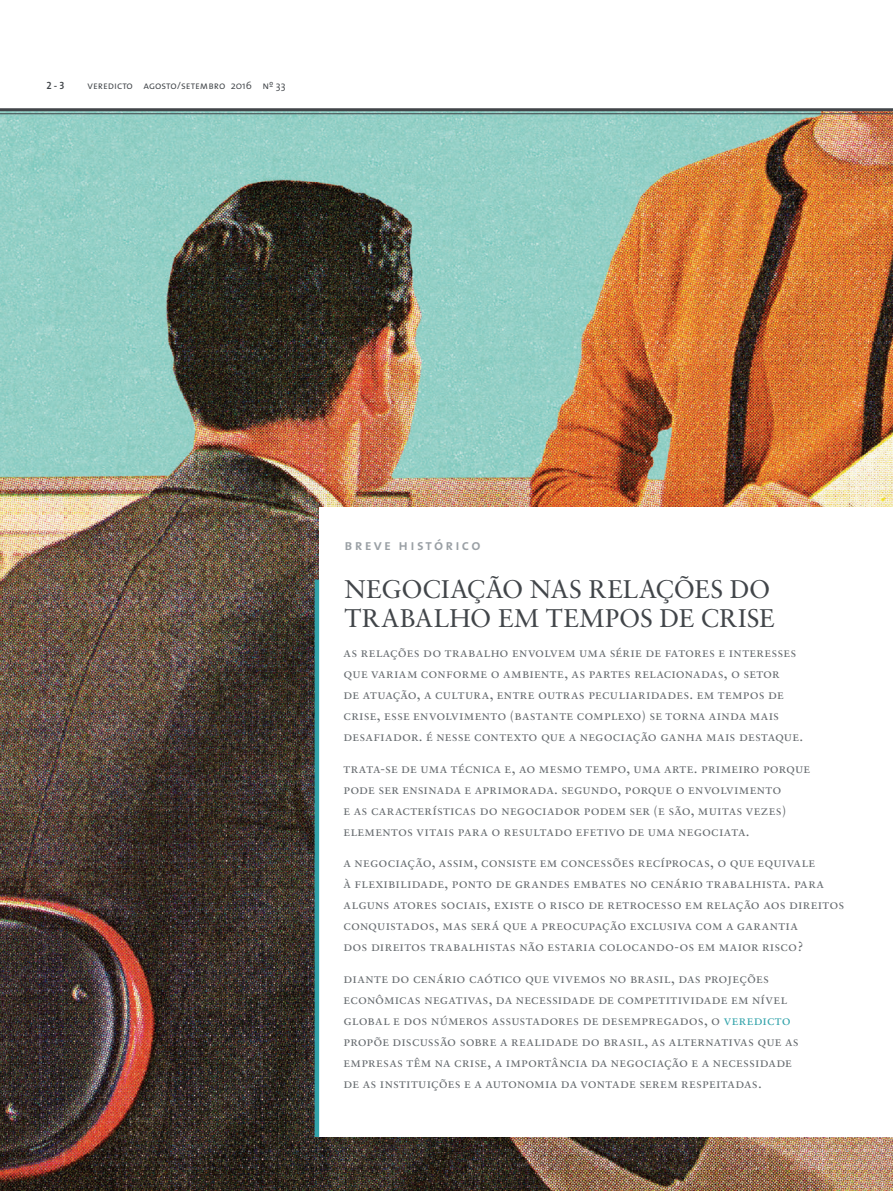
<style>
.page{position:relative;width:893px;height:1191px;background:#fff}
.page>*{position:absolute;margin:0;border:0;box-sizing:border-box;transform-origin:0 0}
.t1{font:25.5px/28.5px "Sabon Roman SC";letter-spacing:.005em;color:#414549}
.t2{font:15px "The Mix Semi Bold Caps";letter-spacing:.15em;color:#9aa0a5}
.t3{font:13.5px/21px "Sabon Roman SC";letter-spacing:.015em;color:#666b6f}
.t4{font:10.5px "The Mix Semi Light Caps";color:#414549}
.t5{font:10.5px "The Mix Semi Bold Caps";color:#414549}
.s1{font-family:"The Mix";font-weight:300}
.s2{color:#32a3aa}
</style>
<div class="page">
<img style="left:0;top:111px;width:893px;height:1080px">
<hr style="left:0;top:108px;width:893px;height:3px;background:#414549">
<hr style="left:0;top:113px;width:893px;height:1px;background:#414549">
<div style="left:319px;top:507px;width:574px;height:629px;background:#fff"></div>
<hr style="left:315px;top:580px;width:4px;height:557px;background:#32a3aa">
<p class="t5" style="left:46px;top:77px;width:20px">2 - 3</p>
<p class="t4" style="left:88px;top:77px;width:199px">veredicto agosto/setembro <span class="s1">2016</span> nº <span class="s1">33</span></p>
<p class="t2" style="left:344px;top:532px;width:138px">breve histórico</p>
<p class="t1" style="left:344px;top:575px;width:432px">NEGOCIAÇÃO NAS RELAÇÕES DO<br>TRABALHO EM TEMPOS DE CRISE</p>
<p class="t3" style="left:344px;top:641px;width:461px">as relações do trabalho envolvem uma série de fatores e interesses que variam conforme o ambiente, as partes relacionadas, o setor<br>de atuação, a cultura, entre outras peculiaridades. em tempos de crise, esse envolvimento (bastante complexo) se torna ainda mais desafiador. é nesse contexto que a negociação ganha mais destaque.</p>
<p class="t3" style="left:344px;top:757px;width:468px">trata-se de uma técnica e, ao mesmo tempo, uma arte. primeiro porque pode ser ensinada e aprimorada. segundo, porque o envolvimento<br>e as características do negociador podem ser (e são, muitas vezes) elementos vitais para o resultado efetivo de uma negociata.</p>
<p class="t3" style="left:344px;top:852px;width:502px">a negociação, assim, consiste em concessões recíprocas, o que equivale<br>à flexibilidade, ponto de grandes embates no cenário trabalhista. para alguns atores sociais, existe o risco de retrocesso em relação aos direitos conquistados, mas será que a preocupação exclusiva com a garantia<br>dos direitos trabalhistas não estaria colocando-os em maior risco?</p>
<p class="t3" style="left:344px;top:967px;width:457px">diante do cenário caótico que vivemos no brasil, das projeções econômicas negativas, da necessidade de competitividade em nível global e dos números assustadores de desempregados, o <span class="s2">veredicto </span>propõe discussão sobre a realidade do brasil, as alternativas que as empresas têm na crise, a importância da negociação e a necessidade de as instituições e a autonomia da vontade serem respeitadas.</p>
</div>
